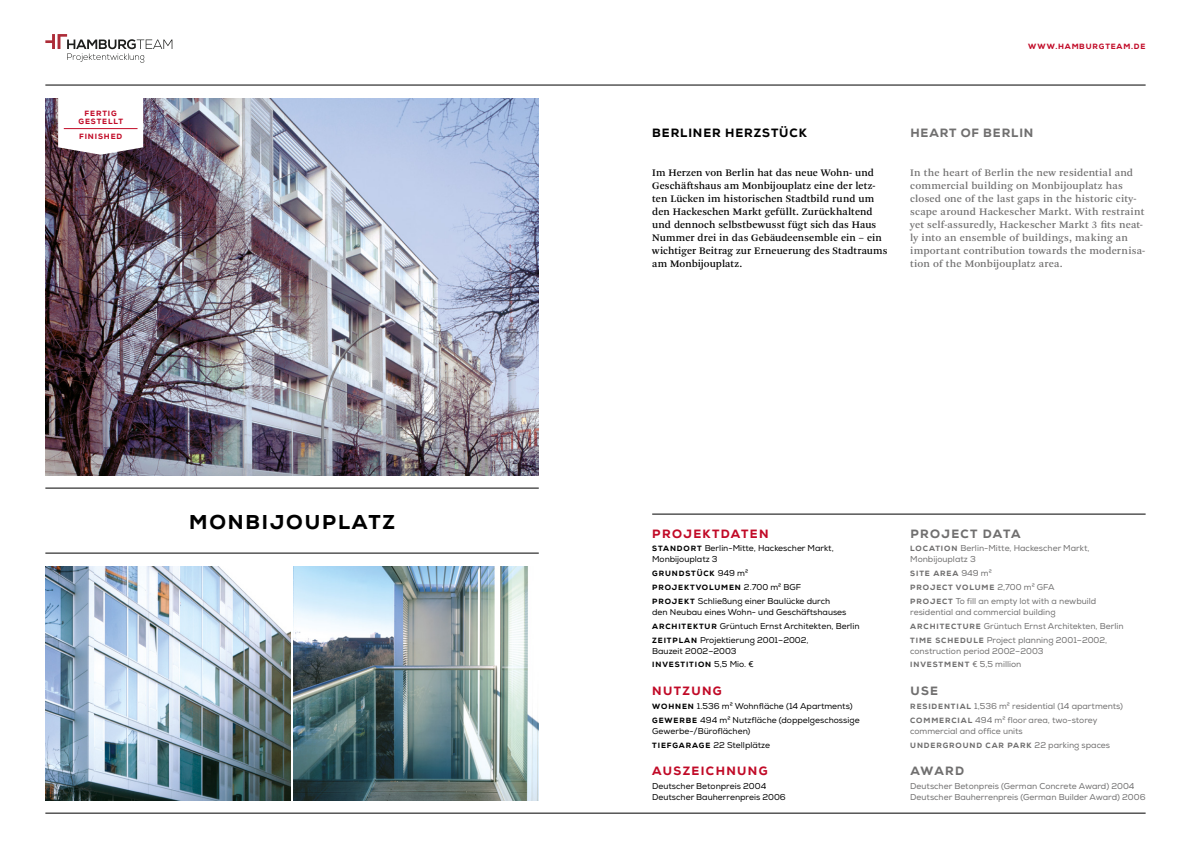
<style>
.page{position:relative;width:1191px;height:842px;background:#fff}
.page>*{position:absolute;margin:0;border:0;box-sizing:border-box;transform-origin:0 0}
.t1{font:800 20px "Nexa";letter-spacing:.095em;color:#000}
.t2{font:800 12px "Nexa";letter-spacing:.115em;color:#c10a27}
.t3{font:800 12px "Nexa";letter-spacing:.075em;color:#706f6f}
.t4{font:800 12px "Nexa";letter-spacing:.075em;color:#000}
.t5{font:800 12px "Nexa";letter-spacing:.11em;color:#706f6f}
.t6{font:10.5px/13px "Arnhem Pro";letter-spacing:.015em;color:#706f6f}
.t7{font:10.5px/13px "Arnhem Pro";letter-spacing:.005em;color:#000}
.t8{font:8.5px/11px "Nexa";color:#706f6f}
.t9{font:8.5px/11px "Nexa";color:#000}
.t10{font:800 7.6px/13.8px "Nexa";letter-spacing:.115em;color:#706f6f}
.t11{font:800 7.6px/13.8px "Nexa";letter-spacing:.115em;color:#000}
.t12{font:800 7.6px/8px "Nexa";letter-spacing:.115em;color:#c10a27;text-align:center}
.s1{font-weight:800;font-size:7.6px}
.s2{font-weight:400;font-size:8.5px}
</style>
<div class="page">
<hr style="left:45px;top:813px;width:1100px;height:1px;background:#000">
<hr style="left:45px;top:85px;width:1100px;height:1px;background:#000">
<svg style="left:45px;top:34px;width:127px;height:29px"></svg>
<hr style="left:652px;top:514px;width:493px;height:1px;background:#000">
<hr style="left:45px;top:488px;width:494px;height:1px;background:#000">
<img style="left:45px;top:98px;width:494px;height:377px">
<hr style="left:45px;top:553px;width:494px;height:1px;background:#000">
<img style="left:45px;top:566px;width:246px;height:234px">
<img style="left:293px;top:566px;width:246px;height:234px">
<svg style="left:58px;top:98px;width:85px;height:57px"></svg>
<hr style="left:64px;top:128px;width:73px;height:1px;background:#c10a27">
<p class="t12" style="left:79px;top:109px;width:46px">FERTIG<br>GESTELLT</p>
<p class="t12" style="left:79px;top:133px;width:45px">FINISHED</p>
<h1 class="t1" style="left:189px;top:509px;width:208px">MONBIJOUPLATZ</h1>
<p class="t12" style="left:1028px;top:42px;width:119px">WWW.HAMBURGTEAM.DE</p>
<h2 class="t4" style="left:652px;top:125px;width:156px">BERLINER H ERZSTÜCK</h2>
<h2 class="t3" style="left:910px;top:125px;width:125px">H EART OF BERLIN</h2>
<p class="t7" style="left:652px;top:166px;width:237px">Im Herzen von Berlin hat das neue Wohn- und Geschäftshaus am Monbijouplatz eine der letz&shy;ten Lücken im historischen Stadtbild rund um den Hackeschen Markt gefüllt. Zurückhaltend und dennoch selbstbewusst fügt sich das Haus Nummer drei in das Gebäudeensemble ein – ein wichtiger Beitrag zur Erneuerung des Stadtraums am Monbijouplatz.</p>
<p class="t6" style="left:910px;top:166px;width:236px">In the heart of Berlin the new residential and commercial building on Monbijouplatz has closed one of the last gaps in the historic city&shy;scape around Hackescher Markt. With restraint yet self-assuredly, Hackescher Markt 3 fits neat&shy;ly into an ensemble of buildings, making an important contribution towards the modernisa&shy;tion of the Monbijouplatz area.</p>
<h2 class="t2" style="left:652px;top:526px;width:118px">PROJEKTDATEN</h2>
<p class="t9" style="left:652px;top:543px;width:183px"><span class="s1">STANDORT</span> Berlin-Mitte, Hackescher Markt,<br>Monbijouplatz 3</p>
<p class="t11" style="left:652px;top:567px;width:150px">GRUNDSTÜCK <span class="s2">949 m²<br></span>PROJEKTVOLUMEN <span class="s2">2.700 m² BGF</span></p>
<p class="t9" style="left:652px;top:596px;width:196px"><span class="s1">P ROJEKT</span> Schließung einer Baulücke durch den Neubau eines Wohn- und Geschäftshauses</p>
<p class="t9" style="left:652px;top:619px;width:209px;line-height:13.8px"><span class="s1">ARCHITEKTUR</span> Grüntuch Ernst Architekten, Berlin<br><span class="s1">ZEITPLAN</span> Projektierung 2001–2002,</p>
<p class="t9" style="left:652px;top:645px;width:86px">Bauzeit 2002–2003</p>
<p class="t11" style="left:652px;top:658px;width:103px">I NVESTITION <span class="s2">5,5 Mio. €</span></p>
<h2 class="t2" style="left:652px;top:683px;width:70px">N UTZUNG</h2>
<p class="t9" style="left:652px;top:699px;width:209px;line-height:13.8px"><span class="s1">WOHNEN</span> 1.536 m² Wohnfläche (14 Apartments)<br><span class="s1">GEWERBE</span> 494 m² Nutzfläche (doppelgeschossige</p>
<p class="t9" style="left:652px;top:724px;width:119px;line-height:13.8px">Gewerbe-/Büroflächen)<br><span class="s1">TIEFGARAG E</span> 22 Stellplätze</p>
<h2 class="t2" style="left:652px;top:763px;width:116px">AUSZEICHNUNG</h2>
<p class="t9" style="left:652px;top:781px;width:135px">Deutscher Betonpreis 2004<br>Deutscher Bauherrenpreis 2006</p>
<h2 class="t5" style="left:910px;top:526px;width:112px">PROJECT DATA</h2>
<p class="t8" style="left:910px;top:543px;width:181px"><span class="s1">L OCATION</span> Berlin-Mitte, Hackescher Markt,<br>Monbijouplatz 3</p>
<p class="t10" style="left:910px;top:567px;width:146px">SITE AREA <span class="s2">949 m²<br></span>PROJECT VOLUME <span class="s2">2,700 m² GFA</span></p>
<p class="t8" style="left:910px;top:596px;width:188px"><span class="s1">P ROJECT</span> To fill an empty lot with a newbuild residential and commercial building</p>
<p class="t8" style="left:910px;top:619px;width:215px;line-height:13.8px"><span class="s1">ARCHITECTURE</span> Grüntuch Ernst Architekten, Berlin<br><span class="s1">TIME S CHEDULE</span> Project planning 2001–2002,</p>
<p class="t8" style="left:910px;top:644px;width:135px;line-height:13.8px">construction period 2002–2003<br><span class="s1">I NVESTMENT</span> € 5,5 million</p>
<h2 class="t3" style="left:910px;top:683px;width:29px">USE</h2>
<p class="t8" style="left:910px;top:699px;width:214px;line-height:13.8px"><span class="s1">R ES IDENTIAL</span> 1,536 m² residential (14 apartments)<br><span class="s1">COMMERCIAL</span> 494 m² floor area, two-storey</p>
<p class="t8" style="left:910px;top:725px;width:114px">commercial and office units</p>
<p class="t10" style="left:910px;top:738px;width:201px">UNDERGROUND CAR PARK <span class="s2">22 parking spaces</span></p>
<h2 class="t3" style="left:910px;top:763px;width:35px">AWARD</h2>
<p class="t8" style="left:910px;top:781px;width:237px">Deutscher Betonpreis (German Concrete Award) 2004<br>Deutscher Bauherrenpreis (German Builder Award) 2006</p>
</div>
